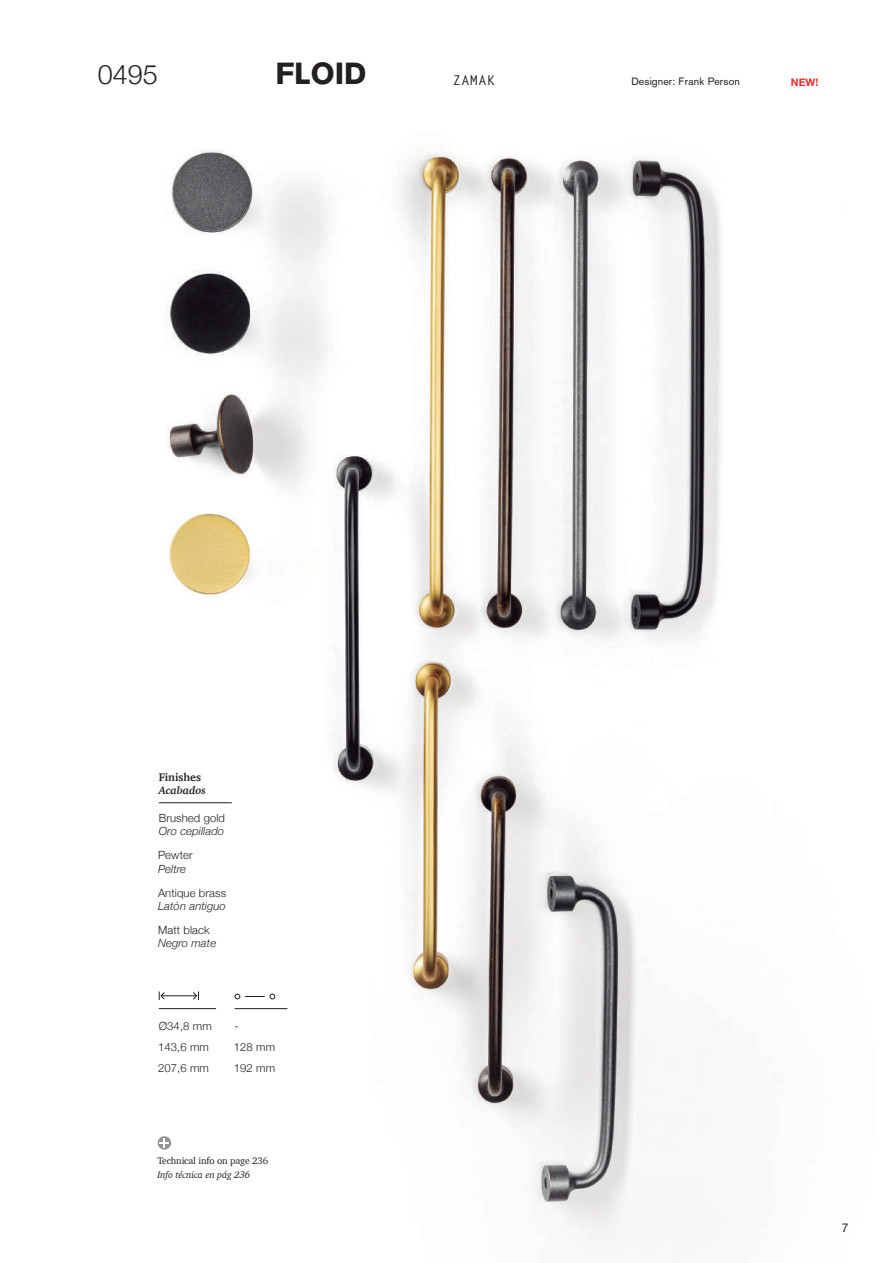
<style>
.page{position:relative;width:893px;height:1263px;background:#fff}
.page>*{position:absolute;margin:0;border:0;box-sizing:border-box;transform-origin:0 0}
.t1{font:900 30px "Akzidenz Grotesk";color:#231f20}
.t2{font:300 27px "Helvetica Neue";color:#231f20}
.t3{font:700 13.5px "Letter Gothic Std";letter-spacing:.03em;color:#231f20}
.t4{font:12px "Helvetica Neue";color:#231f20}
.t5{font:300 11.25px "Helvetica Neue";letter-spacing:.01em;color:#231f20}
.t6{font:italic 300 11.25px "Helvetica Neue";letter-spacing:.01em;color:#231f20}
.t7{font:700 11.25px "Charter";color:#231f20}
.t8{font:italic 700 10.95px "Charter";color:#231f20}
.t9{font:10.5px "Akzidenz Grotesk";letter-spacing:.01em;color:#231f20}
.t10{font:700 10.5px "Helvetica Neue";color:#ee2d29}
.t11{font:9.75px "Charter";letter-spacing:-.015em;color:#231f20}
.t12{font:italic 9.75px "Charter";letter-spacing:-.015em;color:#231f20}
</style>
<div class="page">
<img style="left:157px;top:150px;width:564px;height:1089px">
<hr style="left:159px;top:1008px;width:57px;height:1px;background:#231f20">
<hr style="left:235px;top:1008px;width:52px;height:1px;background:#231f20">
<hr style="left:161px;top:995px;width:35px;height:1px;background:#231f20">
<svg style="left:159px;top:992px;width:6px;height:8px"></svg>
<svg style="left:192px;top:992px;width:7px;height:8px"></svg>
<svg style="left:270px;top:994px;width:5px;height:5px"></svg>
<svg style="left:235px;top:994px;width:29px;height:5px"></svg>
<hr style="left:159px;top:802px;width:73px;height:1px;background:#231f20">
<svg style="left:158px;top:1136px;width:13px;height:14px"></svg>
<svg style="left:160px;top:1138px;width:9px;height:9px"></svg>
<h2 class="t2" style="left:98px;top:53px;width:62px">0495</h2>
<h1 class="t1" style="left:275px;top:55px;width:93px">FLOID</h1>
<p class="t3" style="left:453px;top:71px;width:44px">ZAMAK</p>
<p class="t9" style="left:631px;top:75px;width:110px">Designer: Frank Person</p>
<p class="t10" style="left:791px;top:74px;width:29px">NEW!</p>
<p class="t7" style="left:159px;top:767px;width:44px">Finishes</p>
<p class="t8" style="left:159px;top:781px;width:49px">Acabados</p>
<p class="t5" style="left:159px;top:809px;width:68px">Brushed gold</p>
<p class="t6" style="left:159px;top:822px;width:67px">Oro cepillado</p>
<p class="t5" style="left:158px;top:846px;width:36px">Pewter</p>
<p class="t6" style="left:158px;top:859px;width:30px">Peltre</p>
<p class="t5" style="left:158px;top:884px;width:70px">Antique brass</p>
<p class="t6" style="left:158px;top:897px;width:69px">Latón antiguo</p>
<p class="t5" style="left:158px;top:921px;width:53px">Matt black</p>
<p class="t6" style="left:158px;top:934px;width:60px">Negro mate</p>
<p class="t5" style="left:159px;top:1016px;width:54px">Ø34,8 mm</p>
<p class="t5" style="left:235px;top:1016px;width:6px">-</p>
<p class="t5" style="left:158px;top:1038px;width:52px">143,6 mm</p>
<p class="t5" style="left:234px;top:1038px;width:43px">128 mm</p>
<p class="t5" style="left:158px;top:1059px;width:52px">207,6 mm</p>
<p class="t5" style="left:234px;top:1059px;width:43px">192 mm</p>
<p class="t11" style="left:157px;top:1152px;width:112px">Technical info on page 236</p>
<p class="t12" style="left:157px;top:1166px;width:94px">Info técnica en pág 236</p>
<p class="t4" style="left:842px;top:1219px;width:8px">7</p>
</div>
